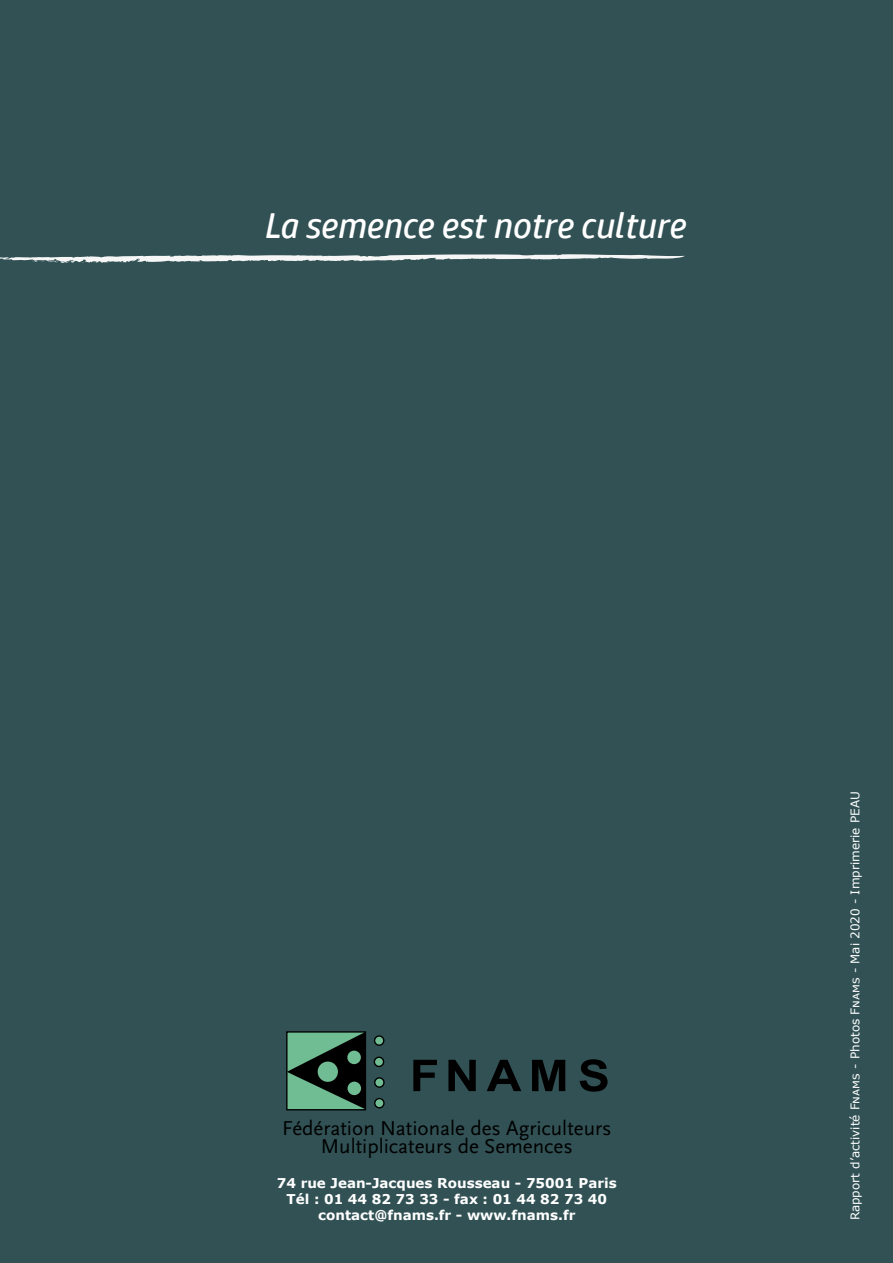
<style>
.page{position:relative;width:893px;height:1263px;background:#315154}
.page>*{position:absolute;margin:0;border:0;box-sizing:border-box;transform-origin:0 0}
.t1{font:italic 36px "HP Simplified";color:#fff}
.t2{font:21px/18px "Scala Sans Pro";color:#000;text-align:center}
.t3{font:700 13.5px/16.2px "Verdana";color:#fff;text-align:center}
.t4{font:12px "Verdana";color:#fff}
</style>
<div class="page">
<svg style="left:413px;top:1060px;width:24px;height:31px"></svg>
<svg style="left:448px;top:1060px;width:28px;height:31px"></svg>
<svg style="left:487px;top:1060px;width:34px;height:31px"></svg>
<svg style="left:532px;top:1060px;width:33px;height:31px"></svg>
<svg style="left:580px;top:1059px;width:28px;height:33px"></svg>
<svg style="left:286px;top:1031px;width:80px;height:79px"></svg>
<svg style="left:287px;top:1032px;width:78px;height:77px;background:#3c6650"></svg>
<div style="left:375px;top:1036px;width:9px;height:9px;background:#70bc93;border-radius:50%"></div>
<div style="left:374px;top:1035px;width:10px;height:11px;border:1px solid #000;border-radius:50%"></div>
<svg style="left:374px;top:1057px;width:10px;height:9px"></svg>
<div style="left:374px;top:1056px;width:10px;height:11px;border:1px solid #000;border-radius:50%"></div>
<svg style="left:375px;top:1078px;width:9px;height:9px"></svg>
<div style="left:374px;top:1077px;width:11px;height:11px;border:1px solid #000;border-radius:50%"></div>
<div style="left:375px;top:1098px;width:9px;height:10px;background:#70bc93;border-radius:50%"></div>
<div style="left:374px;top:1098px;width:11px;height:10px;border:1px solid #000;border-radius:50%"></div>
<div style="left:347px;top:1050px;width:14px;height:14px;background:#70bc93;border-radius:50%"></div>
<div style="left:348px;top:1081px;width:13px;height:14px;background:#70bc93;border-radius:50%"></div>
<div style="left:318px;top:1061px;width:20px;height:21px;background:#70bc93;border-radius:50%"></div>
<svg style="left:0;top:254px;width:685px;height:9px"></svg>
<h1 class="t1" style="left:264px;top:204px;width:422px">La semence est notre culture</h1>
<h2 class="t2" style="left:282px;top:1118px;width:331px">Fédération Nationale des Agriculteurs<br>Multiplicateurs de Semences</h2>
<p class="t3" style="left:277px;top:1175px;width:341px">74 rue Jean-Jacques Rousseau - 75001 Paris<br>Tél : 01 44 82 73 33 - fax : 01 44 82 73 40 contact@fnams.fr - www.fnams.fr</p>
<p class="t4" style="left:847px;top:1220px;width:430px;rotate:-90deg">Rapport d’activité Fnams - Photos Fnams - Mai 2020 - Imprimerie PEAU</p>
</div>
